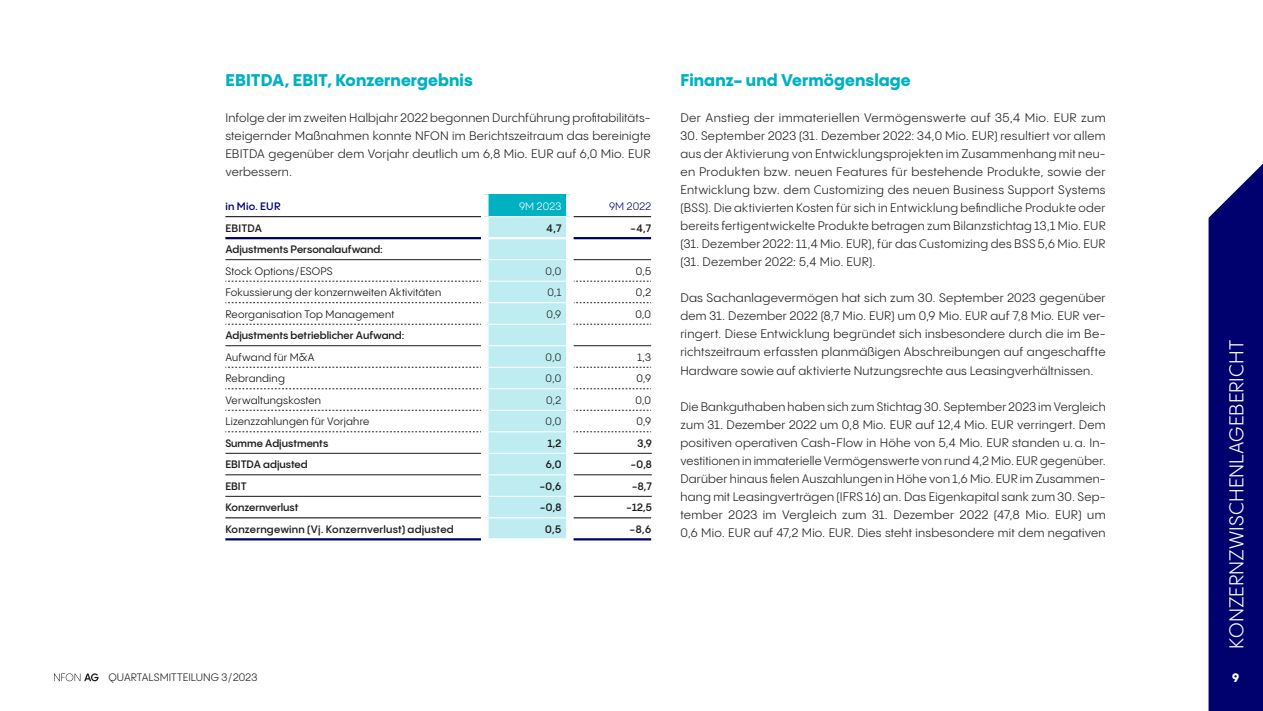
<style>
.page{position:relative;width:1263px;height:711px;background:#fff}
.page>*{position:absolute;margin:0;border:0;box-sizing:border-box;transform-origin:0 0}
.t1{font:19.5px "PP Pangram Sans";color:#fff}
.t2{font:800 16.5px "PP Pangram Sans";letter-spacing:.005em;color:#00b1c2}
.t3{font:12px/18px "PP Pangram Sans";letter-spacing:.02em;color:#1a1a18;text-align:justify}
.t4{font:800 12px "PP Pangram Sans";color:#fff}
.t5{font:10.5px "PP Pangram Sans";letter-spacing:.02em;color:#000}
.t6{font:600 10.5px "PP Pangram Sans";color:#1a1a18}
.t7{font:10.5px "PP Pangram Sans";letter-spacing:.005em;color:#1a1a18}
.t8{font:600 10.5px "PP Pangram Sans";letter-spacing:.02em;color:#1a1a18}
.t9{font:600 10.5px "PP Pangram Sans";letter-spacing:.025em;color:#00006e}
.t10{font:10.5px "PP Pangram Sans";letter-spacing:.02em;color:#fff}
.t11{font:10.5px "PP Pangram Sans";letter-spacing:.02em;color:#00006e}
</style>
<div class="page">
<div style="left:1208px;top:163px;width:55px;height:547px;background:#00006e"></div>
<div style="left:485px;top:194px;width:85px;height:22px;background:#00b1c2"></div>
<hr style="left:574px;top:452px;width:78px;height:1px;background:#1a1a18">
<hr style="left:574px;top:474px;width:78px;height:1px;background:#1a1a18">
<hr style="left:574px;top:495px;width:78px;height:1px;background:#1a1a18">
<hr style="left:225px;top:538px;width:256px;height:2px;background:#00006e">
<div style="left:481px;top:194px;width:7px;height:22px;background:#fff"></div>
<div style="left:566px;top:194px;width:8px;height:22px;background:#fff"></div>
<svg style="left:225px;top:216px;width:426px;height:323px"></svg>
<hr style="left:574px;top:517px;width:77px;height:1px;background:#1a1a18">
<div style="left:566px;top:517px;width:8px;height:23px;background:#fff"></div>
<hr style="left:574px;top:538px;width:77px;height:2px;background:#00006e">
<svg style="left:54px;top:673px;width:45px;height:7px"></svg>
<h2 class="t2" style="left:225px;top:69px;width:249px">EBITDA, EBIT, Konzernergebnis</h2>
<p class="t3" style="left:225px;top:109px;width:427px">Infolge der im zweiten Halbjahr 2022 begonnen Durchführung profitabilitäts&shy;steigernder Maßnahmen konnte NFON im Berichtszeitraum das bereinigte EBITDA gegenüber dem Vorjahr deutlich um 6,8 Mio. EUR auf 6,0 Mio. EUR verbessern.</p>
<p class="t9" style="left:225px;top:200px;width:57px">in Mio. EUR</p>
<p class="t10" style="left:519px;top:200px;width:44px">9M 2023</p>
<p class="t11" style="left:609px;top:200px;width:44px">9M 2022</p>
<p class="t6" style="left:225px;top:221px;width:38px">EBITDA</p>
<p class="t6" style="left:547px;top:221px;width:16px">4,7</p>
<p class="t6" style="left:630px;top:221px;width:22px">-4,7</p>
<p class="t6" style="left:225px;top:243px;width:159px">Adjustments Personalaufwand:</p>
<p class="t5" style="left:225px;top:264px;width:109px">Stock Options/ESOPS</p>
<p class="t7" style="left:545px;top:264px;width:17px">0,0</p>
<p class="t5" style="left:636px;top:264px;width:17px">0,5</p>
<p class="t5" style="left:225px;top:286px;width:217px">Fokussierung der konzernweiten Aktivitäten</p>
<p class="t7" style="left:547px;top:286px;width:15px">0,1</p>
<p class="t5" style="left:636px;top:286px;width:17px">0,2</p>
<p class="t5" style="left:225px;top:307px;width:171px">Reorganisation Top Management</p>
<p class="t7" style="left:547px;top:307px;width:16px">0,9</p>
<p class="t5" style="left:635px;top:307px;width:17px">0,0</p>
<p class="t6" style="left:225px;top:329px;width:181px">Adjustments betrieblicher Aufwand:</p>
<p class="t5" style="left:225px;top:350px;width:91px">Aufwand für M&amp;A</p>
<p class="t7" style="left:546px;top:350px;width:17px">0,0</p>
<p class="t5" style="left:637px;top:350px;width:15px">1,3</p>
<p class="t5" style="left:225px;top:372px;width:61px">Rebranding</p>
<p class="t7" style="left:545px;top:372px;width:17px">0,0</p>
<p class="t5" style="left:636px;top:372px;width:16px">0,9</p>
<p class="t5" style="left:225px;top:393px;width:97px">Verwaltungskosten</p>
<p class="t7" style="left:546px;top:393px;width:17px">0,2</p>
<p class="t5" style="left:635px;top:393px;width:17px">0,0</p>
<p class="t5" style="left:225px;top:415px;width:146px">Lizenzzahlungen für Vorjahre</p>
<p class="t7" style="left:545px;top:415px;width:17px">0,0</p>
<p class="t5" style="left:636px;top:415px;width:16px">0,9</p>
<p class="t6" style="left:225px;top:436px;width:104px">Summe Adjustments</p>
<p class="t6" style="left:548px;top:436px;width:15px">1,2</p>
<p class="t6" style="left:637px;top:436px;width:16px">3,9</p>
<p class="t6" style="left:225px;top:457px;width:84px">EBITDA adjusted</p>
<p class="t6" style="left:546px;top:457px;width:17px">6,0</p>
<p class="t6" style="left:630px;top:457px;width:23px">−0,8</p>
<p class="t6" style="left:225px;top:479px;width:23px">EBIT</p>
<p class="t6" style="left:540px;top:479px;width:23px">−0,6</p>
<p class="t6" style="left:632px;top:479px;width:22px">−8,7</p>
<p class="t6" style="left:225px;top:500px;width:75px">Konzernverlust</p>
<p class="t6" style="left:540px;top:500px;width:23px">−0,8</p>
<p class="t6" style="left:626px;top:500px;width:27px">−12,5</p>
<p class="t8" style="left:225px;top:522px;width:230px">Konzerngewinn (Vj. Konzernverlust) adjusted</p>
<p class="t6" style="left:545px;top:522px;width:18px">0,5</p>
<p class="t6" style="left:629px;top:522px;width:23px">−8,6</p>
<h2 class="t2" style="left:680px;top:69px;width:232px">Finanz- und Vermögenslage</h2>
<p class="t3" style="left:680px;top:109px;width:427px">Der Anstieg der immateriellen Vermögenswerte auf 35,4 Mio. EUR zum</p>
<p class="t3" style="left:680px;top:127px;width:427px">30. September 2023 (31. Dezember 2022: 34,0 Mio. EUR) resultiert vor allem aus der Aktivierung von Entwicklungsprojekten im Zusammenhang mit neu&shy;en Produkten bzw. neuen Features für bestehende Produkte, sowie der Entwicklung bzw. dem Customizing des neuen Business Support Systems (BSS). Die aktivierten Kosten für sich in Entwicklung befindliche Produkte oder bereits fertigentwickelte Produkte betragen zum Bilanzstichtag 13,1 Mio. EUR (31. Dezember 2022: 11,4 Mio. EUR), für das Customizing des BSS 5,6 Mio. EUR (31. Dezember 2022: 5,4 Mio. EUR).</p>
<p class="t3" style="left:680px;top:289px;width:427px">Das Sachanlagevermögen hat sich zum 30. September 2023 gegenüber dem 31. Dezember 2022 (8,7 Mio. EUR) um 0,9 Mio. EUR auf 7,8 Mio. EUR ver&shy;ringert. Diese Entwicklung begründet sich insbesondere durch die im Be&shy;richtszeitraum erfassten planmäßigen Abschreibungen auf angeschaffte Hardware sowie auf aktivierte Nutzungsrechte aus Leasingverhältnissen.</p>
<p class="t3" style="left:680px;top:397px;width:427px">Die Bankguthaben haben sich zum Stichtag 30. September 2023 im Vergleich zum 31. Dezember 2022 um 0,8 Mio. EUR auf 12,4 Mio. EUR verringert. Dem positiven operativen Cash-Flow in Höhe von 5,4 Mio. EUR standen u.a. In&shy;vestitionen in immaterielle Vermögenswerte von rund 4,2 Mio. EUR gegenüber.<br>Darüber hinaus fielen Auszahlungen in Höhe von 1,6 Mio. EUR im Zusammen&shy;hang mit Leasingverträgen (IFRS 16) an. Das Eigenkapital sank zum 30. Sep&shy;tember 2023 im Vergleich zum 31. Dezember 2022 (47,8 Mio. EUR) um 0,6 Mio. EUR auf 47,2 Mio. EUR. Dies steht insbesondere mit dem negativen</p>
<p class="t7" style="left:108px;top:670px;width:150px">QUARTALSMITTEILUNG 3/2023</p>
<h1 class="t1" style="left:1224px;top:648px;width:308px;rotate:-90deg">Konzernzwischenlagebericht</h1>
<p class="t4" style="left:1232px;top:669px;width:9px">9</p>
</div>
